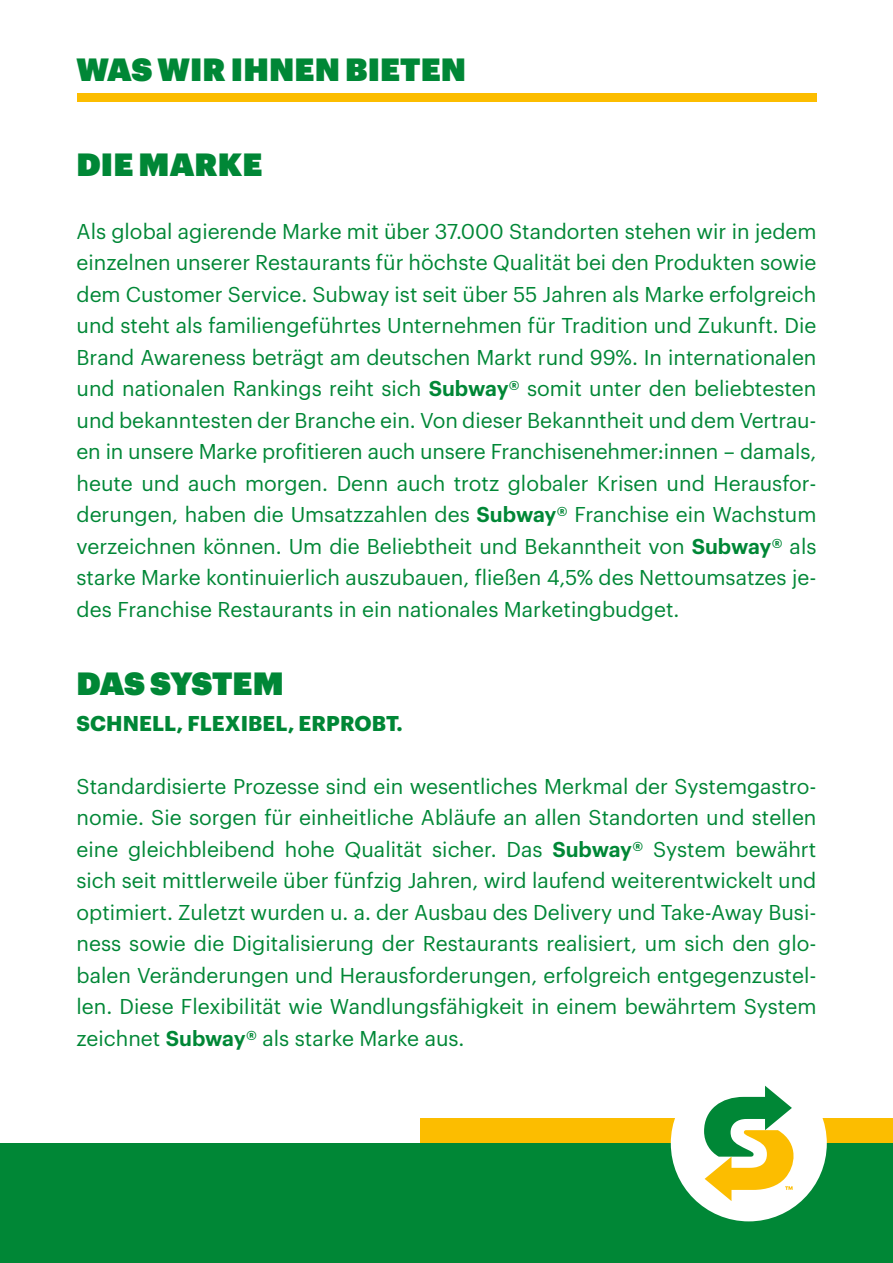
<style>
.page{position:relative;width:893px;height:1263px;background:#fff}
.page>*{position:absolute;margin:0;border:0;box-sizing:border-box;transform-origin:0 0}
.t1{font:31.5px "Subway Sans LCG Super";letter-spacing:.005em;color:#008736}
.t2{font:21px/31.5px "Subway Sans LCG";color:#008736;text-align:justify}
.t3{font:700 21px "Subway Sans LCG";letter-spacing:.005em;color:#008736}
.s1{font-weight:600}
</style>
<div class="page">
<div style="left:421px;top:1118px;width:472px;height:51px;background:#fcbd00"></div>
<div style="left:0;top:1143px;width:893px;height:120px;background:#008736"></div>
<div style="left:671px;top:1065px;width:156px;height:156px;background:#fff;border-radius:50%"></div>
<svg style="left:704px;top:1086px;width:90px;height:115px"></svg>
<div style="left:77px;top:94px;width:739px;height:8px;background:#fcbd00"></div>
<h1 class="t1" style="left:77px;top:45px;width:391px">WAS WIR IHNEN BIETEN</h1>
<h1 class="t1" style="left:77px;top:139px;width:187px">DIE MARKE</h1>
<p class="t2" style="left:77px;top:213px;width:741px">Als global agierende Marke mit über 37.000 Standorten stehen wir in jedem einzelnen unserer Restaurants für höchste Qualität bei den Produkten sowie dem Customer Service. Subway ist seit über 55 Jahren als Marke erfolgreich und steht als familiengeführtes Unternehmen für Tradition und Zukunft. Die Brand Awareness beträgt am deutschen Markt rund 99%. In internationalen und nationalen Rankings reiht sich <span class="s1">Subway®</span> somit unter den beliebtesten und bekanntesten der Branche ein. Von dieser Bekanntheit und dem Vertrau&shy;en in unsere Marke profitieren auch unsere Franchisenehmer:innen – damals, heute und auch morgen. Denn auch trotz globaler Krisen und Herausfor&shy;derungen, haben die Umsatzzahlen des <span class="s1">Subway®</span> Franchise ein Wachstum verzeichnen können. Um die Beliebtheit und Bekanntheit von <span class="s1">Subway®</span> als starke Marke kontinuierlich auszubauen, fließen 4,5% des Nettoumsatzes je&shy;des Franchise Restaurants in ein nationales Marketingbudget.</p>
<h1 class="t1" style="left:77px;top:658px;width:209px">DAS SYSTEM</h1>
<p class="t3" style="left:77px;top:707px;width:328px">SCHNELL, FLEXIBEL, ERPROBT.</p>
<p class="t2" style="left:77px;top:768px;width:741px">Standardisierte Prozesse sind ein wesentliches Merkmal der Systemgastro&shy;nomie. Sie sorgen für einheitliche Abläufe an allen Standorten und stellen eine gleichbleibend hohe Qualität sicher. Das <span class="s1">Subway®</span> System bewährt sich seit mittlerweile über fünfzig Jahren, wird laufend weiterentwickelt und optimiert. Zuletzt wurden u. a. der Ausbau des Delivery und Take-Away Busi&shy;ness sowie die Digitalisierung der Restaurants realisiert, um sich den glo&shy;balen Veränderungen und Herausforderungen, erfolgreich entgegenzustel&shy;len. Diese Flexibilität wie Wandlungsfähigkeit in einem bewährtem System zeichnet <span class="s1">Subway®</span> als starke Marke aus.</p>
</div>
